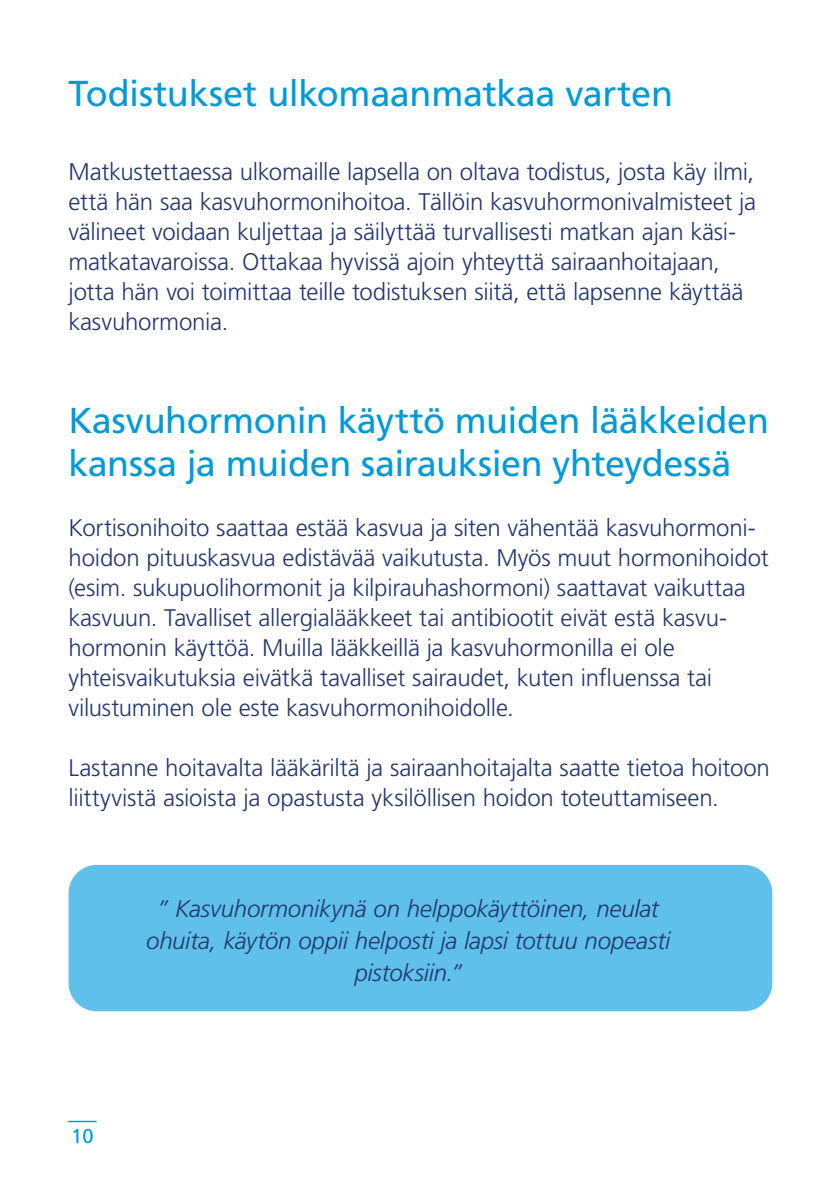
<style>
.page{position:relative;width:840px;height:1191px;background:#fff}
.page>*{position:absolute;margin:0;border:0;box-sizing:border-box;transform-origin:0 0}
.t1{font:36px/43.2px "Frutiger LT Std";letter-spacing:-.01em;color:#009ad8}
.t2{font:300 24px/30px "Frutiger LT Std";letter-spacing:-.01em;color:#23366e}
.t3{font:italic 300 24px/32px "Frutiger LT Std";letter-spacing:-.01em;color:#23366e;text-align:center}
.t4{font:20px "Frutiger LT Std";color:#009ad8}
</style>
<div class="page">
<hr style="left:68px;top:1120px;width:29px;height:2px;background:#009ad8">
<div style="left:68px;top:865px;width:703px;height:146px;background:#5fc1eb;border-radius:28px"></div>
<h1 class="t1" style="left:68px;top:72px;width:605px">Todistukset ulkomaanmatkaa varten</h1>
<p class="t2" style="left:68px;top:157px;width:688px">Matkustettaessa ulkomaille lapsella on oltava todistus, josta käy ilmi, että hän saa kasvuhormonihoitoa. Tällöin kasvuhormonivalmisteet ja välineet voidaan kuljettaa ja säilyttää turvallisesti matkan ajan käsi&shy;matkatavaroissa. Ottakaa hyvissä ajoin yhteyttä sairaanhoitajaan, jotta hän voi toimittaa teille todistuksen siitä, että lapsenne käyttää kasvuhormonia.</p>
<h1 class="t1" style="left:68px;top:399px;width:701px">Kasvuhormonin käyttö muiden lääkkeiden kanssa ja muiden sairauksien yhteydessä</h1>
<p class="t2" style="left:68px;top:513px;width:701px">Kortisonihoito saattaa estää kasvua ja siten vähentää kasvuhormoni&shy;hoidon pituuskasvua edistävää vaikutusta. Myös muut hormonihoidot (esim. sukupuolihormonit ja kilpirauhashormoni) saattavat vaikuttaa kasvuun. Tavalliset allergialääkkeet tai antibiootit eivät estä kasvu&shy;hormonin käyttöä. Muilla lääkkeillä ja kasvuhormonilla ei ole yhteisvaikutuksia eivätkä tavalliset sairaudet, kuten influenssa tai vilustuminen ole este kasvuhormonihoidolle.</p>
<p class="t2" style="left:68px;top:753px;width:702px">Lastanne hoitavalta lääkäriltä ja sairaanhoitajalta saatte tietoa hoitoon liittyvistä asioista ja opastusta yksilöllisen hoidon toteuttamiseen.</p>
<p class="t3" style="left:146px;top:893px;width:525px">” Kasvuhormonikynä on helppokäyttöinen, neulat ohuita, käytön oppii helposti ja lapsi tottuu nopeasti pistoksiin.”</p>
<p class="t4" style="left:71px;top:1124px;width:24px">10</p>
</div>
